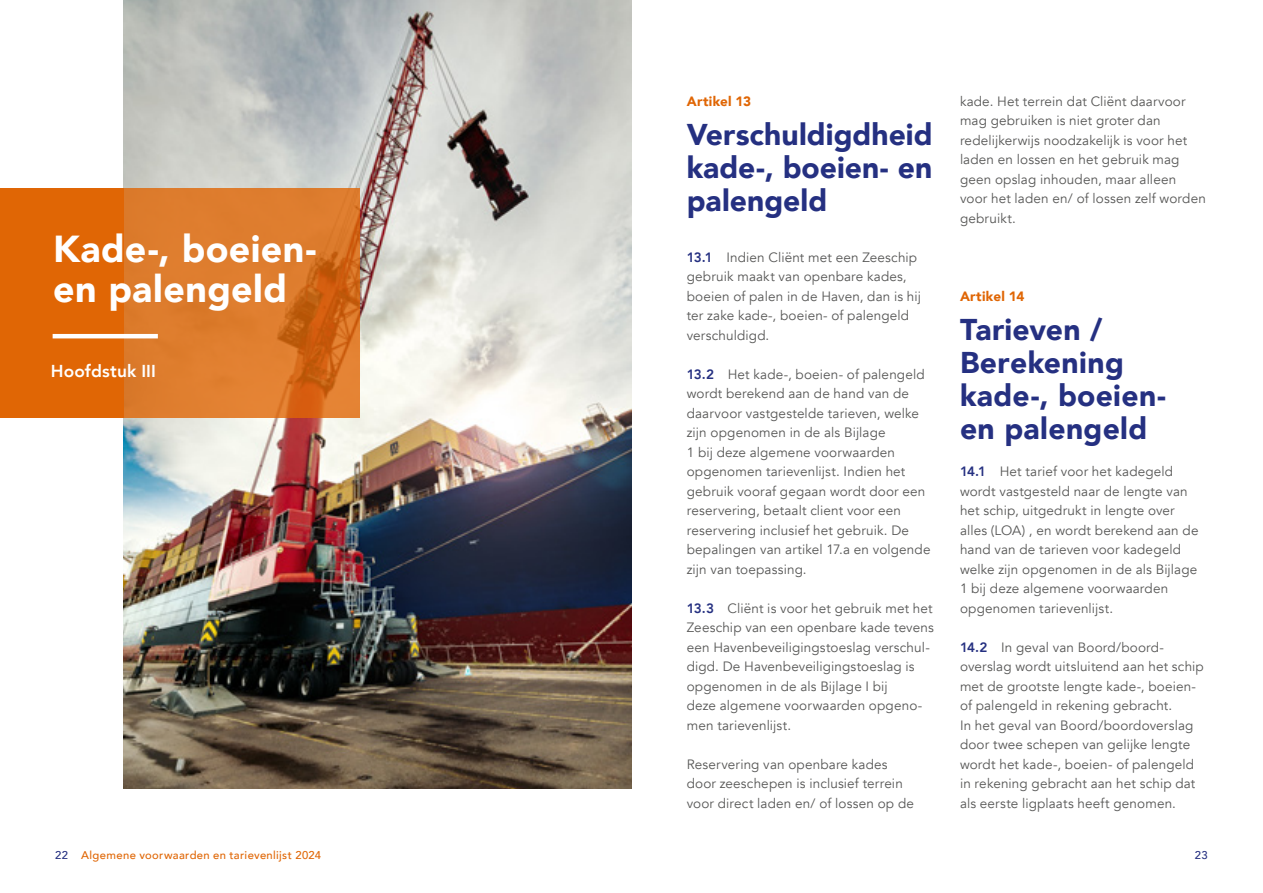
<style>
.page{position:relative;width:1263px;height:893px;background:#fff}
.page>*{position:absolute;margin:0;border:0;box-sizing:border-box;transform-origin:0 0}
.t1{font:900 37.5px/40.5px "Avenir";letter-spacing:.01em;color:#fff}
.t2{font:900 30px/33px "Avenir";letter-spacing:.005em;color:#253081}
.t3{font:800 17.25px "Avenir";letter-spacing:.005em;color:#fff}
.t4{font:13.5px/19.5px "Avenir";letter-spacing:.01em;color:#575756}
.t5{font:900 13.5px "Avenir";letter-spacing:.02em;color:#e06605}
.t6{font:500 11.25px "Avenir";letter-spacing:.03em;color:#e06605}
.t7{font:500 11.25px "Avenir";color:#253081}
.s1{font-weight:800;color:#253081}
.s2{color:#253081}
</style>
<div class="page">
<img style="left:123px;top:0;width:508px;height:788px">
<div style="left:0;top:189px;width:123px;height:229px;background:#e06605"></div>
<svg style="left:123px;top:189px;width:236px;height:229px;background:#db7829"></svg>
<hr style="left:53px;top:334px;width:105px;height:4px;background:#fff">
<h1 class="t1" style="left:53px;top:228px;width:265px">Kade-, boeien&shy;en palengeld</h1>
<p class="t3" style="left:51px;top:358px;width:106px">Hoofdstuk III</p>
<p class="t5" style="left:687px;top:90px;width:66px">Artikel 13</p>
<h2 class="t2" style="left:687px;top:117px;width:247px;text-align:justify">Verschuldigdheid kade-, boeien- en palengeld</h2>
<p class="t4" style="left:687px;top:248px;width:236px"><span class="s1">13.1</span> Indien Cliënt met een Zeeschip gebruik maakt van openbare kades, boeien of palen in de Haven, dan is hij ter zake kade-, boeien- of palengeld verschuldigd.</p>
<p class="t4" style="left:687px;top:365px;width:245px"><span class="s1">13.2</span> Het kade-, boeien- of palengeld wordt berekend aan de hand van de daarvoor vastgestelde tarieven, welke zijn opgenomen in de als Bijlage<br>1 bij deze algemene voorwaarden opgenomen tarievenlijst. Indien het gebruik vooraf gegaan wordt door een reservering, betaalt client voor een reservering inclusief het gebruik. De bepalingen van artikel 17.a en volgende zijn van toepassing.</p>
<p class="t4" style="left:687px;top:599px;width:249px"><span class="s1">13.3</span> Cliënt is voor het gebruik met het Zeeschip van een openbare kade tevens een Havenbeveiligingstoeslag verschul&shy;digd. De Havenbeveiligingstoeslag is opgenomen in de als Bijlage I bij<br>deze algemene voorwaarden opgeno&shy;men tarievenlijst.</p>
<p class="t4" style="left:687px;top:755px;width:229px">Reservering van openbare kades door zeeschepen is inclusief terrein voor direct laden en/ of lossen op de</p>
<p class="t4" style="left:960px;top:92px;width:247px">kade. Het terrein dat Cliënt daarvoor mag gebruiken is niet groter dan redelijkerwijs noodzakelijk is voor het laden en lossen en het gebruik mag geen opslag inhouden, maar alleen voor het laden en/ of lossen zelf worden gebruikt.</p>
<p class="t5" style="left:960px;top:284px;width:66px">Artikel 14</p>
<h2 class="t2" style="left:960px;top:312px;width:208px">Tarieven /<br>Berekening kade-, boeien&shy;en palengeld</h2>
<p class="t4" style="left:960px;top:462px;width:240px"><span class="s1">14.1</span> Het tarief voor het kadegeld wordt vastgesteld naar de lengte van het schip, uitgedrukt in lengte over alles (LOA) , en wordt berekend aan de hand van de tarieven voor kadegeld welke zijn opgenomen in de als Bijlage 1 bij deze algemene voorwaarden opgenomen tarievenlijst.</p>
<p class="t4" style="left:960px;top:638px;width:245px"><span class="s1">14.2</span> In geval van Boord/boord&shy;overslag wordt uitsluitend aan het schip met de grootste lengte kade-, boeien&shy;of palengeld in rekening gebracht.<br>In het geval van Boord/boordoverslag door twee schepen van gelijke lengte wordt het kade-, boeien- of palengeld in rekening gebracht aan het schip dat als eerste ligplaats heeft genomen.</p>
<p class="t6" style="left:55px;top:845px;width:267px"><span class="s2">22</span> Algemene voorwaarden en tarievenlijst 2024</p>
<p class="t7" style="left:1195px;top:845px;width:14px">23</p>
</div>
